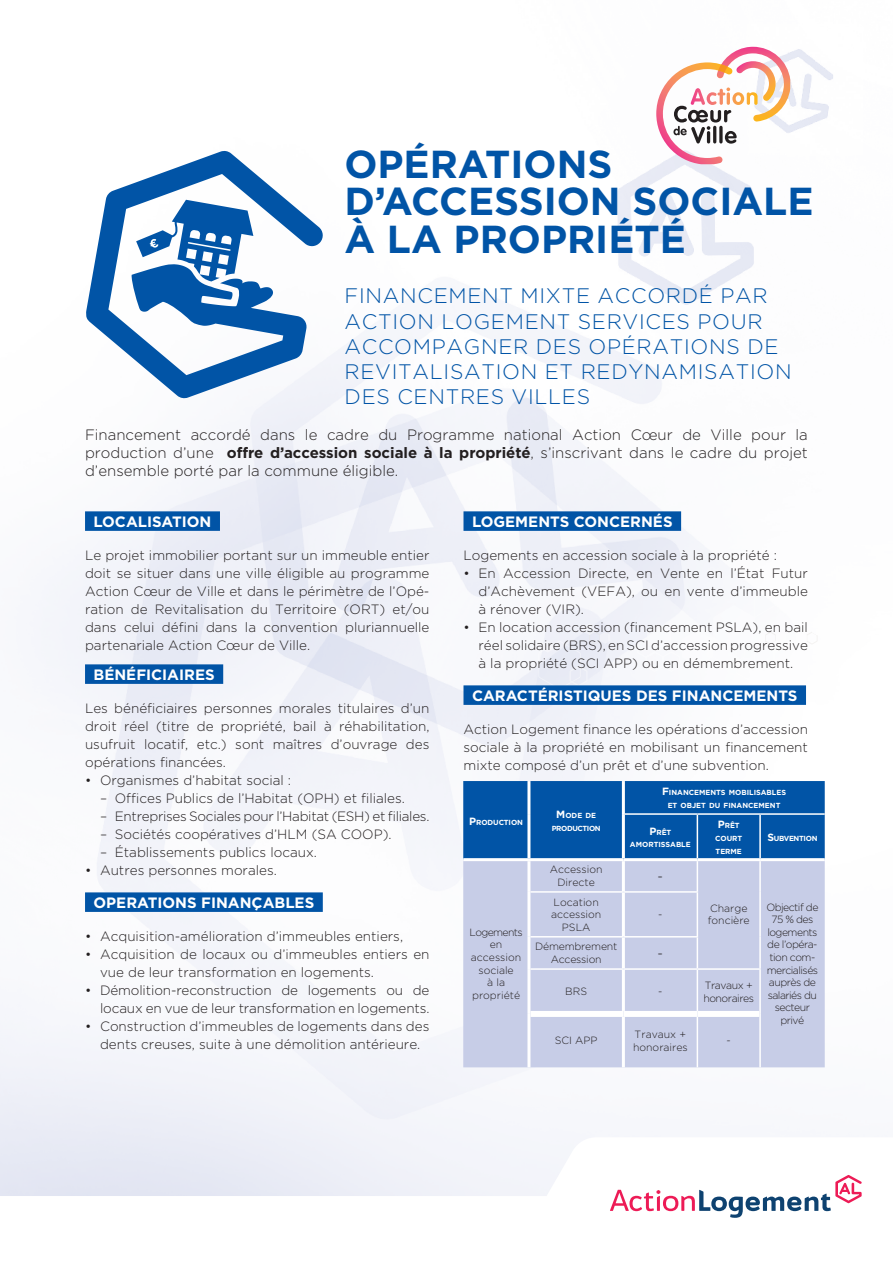
<style>
.page{position:relative;width:893px;height:1263px;background:#fff}
.page>*{position:absolute;margin:0;border:0;box-sizing:border-box;transform-origin:0 0}
.t1{font:700 39px/37.5px "Gotham";color:#0154a6}
.t2{font:300 21px/25.2px "Gotham";letter-spacing:.035em;color:#0154a6}
.TEXTE{font:300 15px/18px "Gotham";color:#231f20;text-align:justify}
.INTERTITRE_FICHE{font:700 15px "Gotham";color:#fff}
.TEXTE-2{font:300 13.5px/18px "Gotham";color:#231f20;text-align:justify}
.TEXTE-3{font:300 13.5px "Gotham";letter-spacing:-.02em;color:#231f20}
.TEXTE-4{font:300 10.5px/12.6px "Gotham";color:#231f20}
.TEXTE-5{font:300 10.5px/12.6px "Gotham";letter-spacing:-.05em;color:#231f20;text-align:center}
.TEXTE-6{font:300 10.5px "Gotham";letter-spacing:-.02em;color:#231f20}
.TEXTE-7{font:300 10.5px/12.6px "Gotham";letter-spacing:-.04em;color:#231f20}
.TEXTE-8{font:300 10.5px "Gotham";letter-spacing:-.06em;color:#231f20}
.TEXTE-9{font:700 7.35px/12.6px "Gotham";color:#fff;text-align:center}
.TEXTE-10{font:700 7.35px/12.6px "Gotham";letter-spacing:-.055em;color:#fff;text-align:center}
.TEXTE-11{font:700 7.35px "Gotham";letter-spacing:-.045em;color:#fff}
.s1{font-weight:700}
.s2{font-size:10.5px}
</style>
<div class="page">
<svg style="left:0;top:1137px;width:849px;height:59px;fill:#f0f1f8"></svg>
<svg style="left:610px;top:1175px;width:252px;height:43px"></svg>
<svg style="left:568px;top:521px;width:197px;height:239px"></svg>
<svg style="left:538px;top:561px;width:280px;height:148px"></svg>
<div style="left:85px;top:511px;width:135px;height:20px;background:#0154a6"></div>
<div style="left:85px;top:664px;width:138px;height:20px;background:#0154a6"></div>
<div style="left:85px;top:892px;width:238px;height:20px;background:#0154a6"></div>
<div style="left:463px;top:511px;width:218px;height:20px;background:#0154a6"></div>
<div style="left:463px;top:685px;width:343px;height:20px;background:#0154a6"></div>
<svg style="left:86px;top:151px;width:237px;height:248px"></svg>
<svg style="left:136px;top:200px;width:117px;height:81px"></svg>
<svg style="left:656px;top:47px;width:134px;height:117px"></svg>
<div style="left:463px;top:781px;width:362px;height:77px;background:#0154a6"></div>
<div style="left:463px;top:861px;width:362px;height:206px;background:#c7cde7"></div>
<hr style="left:527px;top:861px;width:3px;height:31px;background:#fff">
<hr style="left:527px;top:892px;width:3px;height:45px;background:#fff">
<hr style="left:527px;top:937px;width:3px;height:32px;background:#fff">
<hr style="left:527px;top:969px;width:3px;height:45px;background:#fff">
<hr style="left:530px;top:891px;width:93px;height:2px;background:#fff">
<hr style="left:530px;top:936px;width:93px;height:1px;background:#fff">
<hr style="left:530px;top:968px;width:93px;height:2px;background:#fff">
<hr style="left:622px;top:781px;width:3px;height:33px;background:#fff">
<hr style="left:625px;top:813px;width:72px;height:2px;background:#fff">
<hr style="left:697px;top:813px;width:63px;height:2px;background:#fff">
<hr style="left:697px;top:815px;width:1px;height:43px;background:#fff">
<hr style="left:760px;top:813px;width:65px;height:2px;background:#fff">
<hr style="left:759px;top:815px;width:2px;height:43px;background:#fff">
<hr style="left:697px;top:861px;width:1px;height:30px;background:#fff">
<hr style="left:759px;top:861px;width:2px;height:31px;background:#fff">
<hr style="left:623px;top:891px;width:75px;height:2px;background:#fff">
<hr style="left:697px;top:893px;width:1px;height:43px;background:#fff">
<hr style="left:759px;top:892px;width:2px;height:45px;background:#fff">
<hr style="left:623px;top:936px;width:75px;height:1px;background:#fff">
<hr style="left:697px;top:937px;width:1px;height:31px;background:#fff">
<hr style="left:759px;top:937px;width:2px;height:31px;background:#fff">
<hr style="left:622px;top:814px;width:3px;height:44px;background:#fff">
<hr style="left:622px;top:861px;width:3px;height:30px;background:#fff">
<hr style="left:622px;top:893px;width:3px;height:43px;background:#fff">
<hr style="left:622px;top:937px;width:3px;height:31px;background:#fff">
<hr style="left:623px;top:968px;width:74px;height:2px;background:#fff">
<hr style="left:697px;top:968px;width:64px;height:2px;background:#fff">
<hr style="left:697px;top:970px;width:1px;height:41px;background:#fff">
<hr style="left:759px;top:970px;width:2px;height:44px;background:#fff">
<hr style="left:622px;top:970px;width:3px;height:41px;background:#fff">
<hr style="left:527px;top:781px;width:3px;height:33px;background:#fff">
<hr style="left:527px;top:814px;width:3px;height:44px;background:#fff">
<div style="left:530px;top:1011px;width:93px;height:6px;background:#fff"></div>
<div style="left:623px;top:1011px;width:74px;height:6px;background:#fff"></div>
<div style="left:697px;top:1011px;width:62px;height:6px;background:#fff"></div>
<hr style="left:527px;top:1014px;width:3px;height:53px;background:#fff">
<hr style="left:622px;top:1017px;width:3px;height:50px;background:#fff">
<hr style="left:697px;top:1017px;width:1px;height:50px;background:#fff">
<hr style="left:759px;top:1014px;width:2px;height:53px;background:#fff">
<p class="t1" style="left:344px;top:145px;width:471px">OPÉRATIONS<br>D’ACCESSION SOCIALE<br>À LA PROPRIÉTÉ</p>
<p class="t2" style="left:345px;top:283px;width:449px">FINANCEMENT MIXTE ACCORDÉ PAR<br>ACTION LOGEMENT SERVICES POUR<br>ACCOMPAGNER DES OPÉRATIONS DE<br>REVITALISATION ET REDYNAMISATION<br>DES CENTRES VILLES</p>
<p class="TEXTE" style="left:85px;top:426px;width:724px">Financement accordé dans le cadre du Programme national Action Cœur de Ville pour la production d’une <span class="s1">offre d’accession sociale à la propriété</span>, s’inscrivant dans le cadre du projet d’ensemble porté par la commune éligible.</p>
<p class="INTERTITRE_FICHE" style="left:94px;top:511px;width:119px">LOCALISATION</p>
<p class="TEXTE-2" style="left:85px;top:546px;width:346px">Le projet immobilier portant sur un immeuble entier doit se situer dans une ville éligible au programme Action Cœur de Ville et dans le périmètre de l’Opé&shy;ration de Revitalisation du Territoire (ORT) et/ou dans celui défini dans la convention pluriannuelle partenariale Action Cœur de Ville.</p>
<p class="INTERTITRE_FICHE" style="left:94px;top:664px;width:123px">BÉNÉFICIAIRES</p>
<p class="TEXTE-2" style="left:85px;top:699px;width:346px">Les bénéficiaires personnes morales titulaires d’un droit réel (titre de propriété, bail à réhabilitation, usufruit locatif, etc.) sont maîtres d’ouvrage des opérations financées.</p>
<p class="TEXTE-2" style="left:85px;top:771px;width:208px">• Organismes d’habitat social :</p>
<p class="TEXTE-2" style="left:100px;top:789px;width:306px">– Offices Publics de l’Habitat (OPH) et filiales.</p>
<p class="TEXTE-3" style="left:100px;top:808px;width:331px">– Entreprises Sociales pour l’Habitat (ESH) et filiales.</p>
<p class="TEXTE-2" style="left:100px;top:825px;width:293px">– Sociétés coopératives d’HLM (SA COOP).</p>
<p class="TEXTE-2" style="left:100px;top:843px;width:218px">– Établissements publics locaux.</p>
<p class="TEXTE-2" style="left:85px;top:861px;width:193px">• Autres personnes morales.</p>
<p class="INTERTITRE_FICHE" style="left:94px;top:892px;width:222px">OPERATIONS FINANÇABLES</p>
<p class="TEXTE-2" style="left:85px;top:927px;width:320px">• Acquisition-amélioration d’immeubles entiers,</p>
<p class="TEXTE-2" style="left:100px;top:945px;width:331px;text-indent:-15px">• Acquisition de locaux ou d’immeubles entiers en vue de leur transformation en logements.</p>
<p class="TEXTE-2" style="left:85px;top:981px;width:346px;text-align:right">• Démolition-reconstruction de logements ou de locaux en vue de leur transformation en logements.</p>
<p class="TEXTE-2" style="left:85px;top:1017px;width:346px;text-align:center">• Construction d’immeubles de logements dans des dents creuses, suite à une démolition antérieure.</p>
<p class="INTERTITRE_FICHE" style="left:472px;top:511px;width:202px">LOGEMENTS CONCERNÉS</p>
<p class="TEXTE-2" style="left:463px;top:546px;width:315px">Logements en accession sociale à la propriété :</p>
<p class="TEXTE-2" style="left:478px;top:564px;width:331px;text-indent:-15px">• En Accession Directe, en Vente en l’État Futur d’Achèvement (VEFA), ou en vente d’immeuble à rénover (VIR).</p>
<p class="TEXTE-2" style="left:478px;top:618px;width:331px;text-indent:-15px">• En location accession (financement PSLA), en bail réel solidaire (BRS), en SCI d’accession progressive à la propriété (SCI APP) ou en démembrement.</p>
<p class="INTERTITRE_FICHE" style="left:472px;top:685px;width:327px">CARACTÉRISTIQUES DES FINANCEMENTS</p>
<p class="TEXTE-2" style="left:463px;top:720px;width:346px">Action Logement finance les opérations d’accession sociale à la propriété en mobilisant un financement mixte composé d’un prêt et d’une subvention.</p>
<p class="TEXTE-9" style="left:469px;top:815px;width:55px"><span class="s2">P</span>RODUCTION</p>
<p class="TEXTE-10" style="left:552px;top:809px;width:50px"><span class="s2">M</span>ODE DE<br>PRODUCTION</p>
<p class="TEXTE-9" style="left:662px;top:786px;width:126px"><span class="s2">F</span>INANCEM ENTS MOBILISABLES</p>
<p class="TEXTE-9" style="left:668px;top:799px;width:114px">ET OBJET DU FINANCEM ENT</p>
<p class="TEXTE-9" style="left:630px;top:826px;width:62px"><span class="s2">P</span>RÊT<br>AMORTISSABLE</p>
<p class="TEXTE-9" style="left:715px;top:819px;width:29px"><span class="s2">P</span>RÊT<br>COURT<br>TERM E</p>
<p class="TEXTE-11" style="left:767px;top:833px;width:52px"><span class="s2">S</span>UBVENTION</p>
<p class="TEXTE-8" style="left:469px;top:926px;width:55px">Logements</p>
<p class="TEXTE-6" style="left:490px;top:939px;width:14px">en</p>
<p class="TEXTE-4" style="left:471px;top:951px;width:52px;text-align:center">accession sociale<br>à la</p>
<p class="TEXTE-4" style="left:472px;top:989px;width:50px">propriété</p>
<p class="TEXTE-4" style="left:550px;top:863px;width:54px;text-align:center">Accession<br>Directe</p>
<p class="TEXTE-2" style="left:658px;top:867px;width:7px">-</p>
<p class="TEXTE-4" style="left:551px;top:895px;width:52px">Location accession</p>
<p class="TEXTE-6" style="left:562px;top:921px;width:30px">PSLA</p>
<p class="TEXTE-4" style="left:708px;top:902px;width:44px">Charge foncière</p>
<p class="TEXTE-5" style="left:766px;top:900px;width:54px">Objectif de<br>75 % des logements de l’opéra&shy;tion com&shy;mercialisés auprès de salariés du secteur privé</p>
<p class="TEXTE-6" style="left:658px;top:909px;width:6px">-</p>
<p class="TEXTE-6" style="left:535px;top:941px;width:84px">Démembrement</p>
<p class="TEXTE-6" style="left:551px;top:954px;width:52px">Accession</p>
<p class="TEXTE-2" style="left:658px;top:944px;width:7px">-</p>
<p class="TEXTE-6" style="left:565px;top:986px;width:23px">BRS</p>
<p class="TEXTE-6" style="left:658px;top:986px;width:6px">-</p>
<p class="TEXTE-7" style="left:703px;top:979px;width:52px">Travaux + honoraires</p>
<p class="TEXTE-6" style="left:555px;top:1035px;width:44px">SCI APP</p>
<p class="TEXTE-4" style="left:633px;top:1028px;width:56px">Travaux + honoraires</p>
<p class="TEXTE-6" style="left:727px;top:1035px;width:6px">-</p>
</div>
